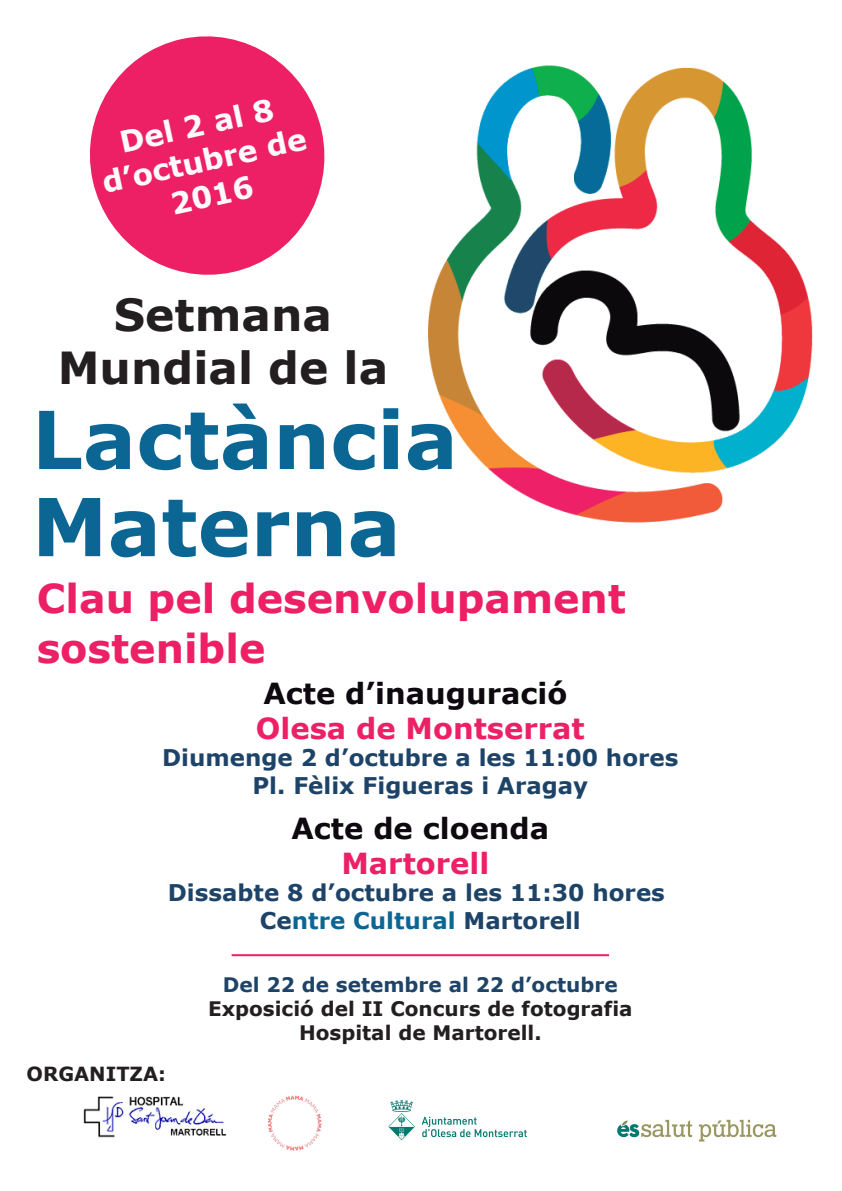
<style>
.page{position:relative;width:842px;height:1191px;background:#fff}
.page>*{position:absolute;margin:0;border:0;box-sizing:border-box;transform-origin:0 0}
.t1{font:700 80px "Verdana";color:#0c6694}
.t2{font:700 44.2px/53px "Verdana";color:#231f20;text-align:center}
.t3{font:700 39.8px/49.7px "Verdana";color:#ed2065}
.t4{font:700 29.6px/35.5px "Verdana";color:#fefafc;text-align:center}
.t5{font:700 29px "Verdana";color:#0d090e}
.t6{font:700 29px "Verdana";color:#ed2065}
.t7{font:700 23px/27.6px "Verdana";color:#1d4468;text-align:center}
.t8{font:700 20px/24px "Verdana";color:#231f20;text-align:center}
.t9{font:700 20px "Verdana";color:#1d4468}
.t10{font:700 19.5px "Verdana";color:#231f20}
.s1{color:#0c6694}
</style>
<div class="page">
<img style="left:84px;top:1096px;width:142px;height:42px">
<img style="left:428px;top:65px;width:385px;height:458px">
<svg style="left:89px;top:36px;width:236px;height:239px;fill:#ed2065"></svg>
<img style="left:268px;top:1095px;width:54px;height:56px">
<img style="left:388px;top:1100px;width:389px;height:42px">
<hr style="left:232px;top:954px;width:377px;height:2px;background:#ed2065">
<p class="t4" style="left:91px;top:129px;width:210px;rotate:-12deg">Del 2 al 8 d’octubre de<br>2016</p>
<h2 class="t2" style="left:58px;top:287px;width:332px">Setmana<br>Mundial de la</h2>
<h1 class="t1" style="left:32px;top:383px;width:428px">Lactància</h1>
<h1 class="t1" style="left:32px;top:470px;width:371px">Materna</h1>
<h3 class="t3" style="left:37px;top:572px;width:591px">Clau pel desenvolupament sostenible</h3>
<p class="t5" style="left:263px;top:673px;width:306px">Acte d’inauguració</p>
<p class="t6" style="left:256px;top:707px;width:330px">Olesa de Montserrat</p>
<p class="t7" style="left:162px;top:743px;width:518px">Diumenge 2 d’octubre a les 11:00 hores<br>Pl. Fèlix Figueras i Aragay</p>
<p class="t5" style="left:291px;top:807px;width:259px">Acte de cloenda</p>
<p class="t6" style="left:341px;top:842px;width:149px">Martorell</p>
<p class="t7" style="left:168px;top:878px;width:498px">Dissabte 8 d’octubre a les 11:30 hores<br>Ce<span class="s1">ntre Cultural</span> Martorell</p>
<p class="t10" style="left:27px;top:1060px;width:141px">ORGANITZA:</p>
<p class="t9" style="left:223px;top:970px;width:396px">Del 22 de setembre al 22 d’octubre</p>
<p class="t8" style="left:208px;top:996px;width:426px">Exposició del II Concurs de fotografia<br>Hospital de Martorell.</p>
</div>
